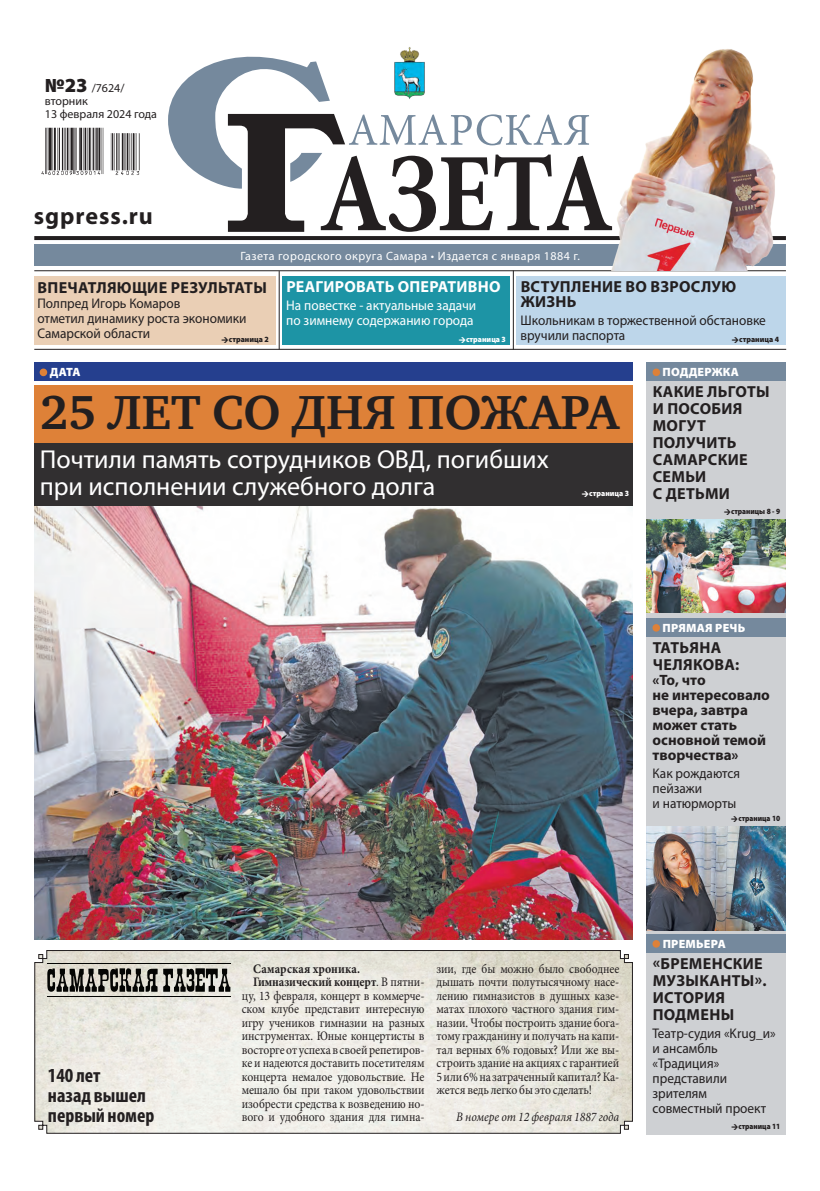
<style>
.page{position:relative;width:820px;height:1191px;background:#fff}
.page>*{position:absolute;margin:0;border:0;box-sizing:border-box;transform-origin:0 0}
.t1{font:700 49px "Charter C";color:#231f20}
.t2{font:26px/27px "Myriad Pro";color:#fff}
.t3{font:700 24px "Myriad Pro";letter-spacing:.04em;color:#231f20}
.t4{font:700 condensed 20px/20px "Myriad Pro";color:#231f20}
.t5{font:700 16px/17px "Myriad Pro";letter-spacing:.02em;color:#231f20}
.t6{font:700 16px "Myriad Pro";letter-spacing:.015em;color:#fff}
.t7{font:700 15px/15px "Myriad Pro";color:#231f20}
.t8{font:14px/15px "Myriad Pro";color:#231f20;scale:.95 1}
.t9{font:14px/15px "Myriad Pro";color:#fff;scale:.95 1}
.t10{font:13px/13.5px "Minion Pro";letter-spacing:-.01em;color:#231f20;text-align:justify;scale:.9 1}
.t11{font:700 13px "Minion Pro";color:#231f20;scale:.9 1}
.t12{font:italic 13px "Minion Pro";color:#231f20;scale:.9 1}
.t13{font:12px "Myriad Pro";letter-spacing:.04em;color:#fff}
.t14{font:12px/13px "Myriad Pro";color:#231f20}
.t15{font:900 12px "Myriad Pro";letter-spacing:.02em;color:#fff}
.t16{font:900 8px "Myriad Pro";color:#231f20;scale:.9 1}
.t17{font:900 8px "Myriad Pro";color:#fff;scale:.95 1}
.t18{font:900 8px "Myriad Pro";color:#231f20;scale:.95 1}
.s1{font-weight:900;font-size:20px}
.s2{font-weight:400}
</style>
<div class="page">
<hr style="left:34px;top:270px;width:751px;height:1px;background:#231f20">
<img style="left:34px;top:505px;width:598px;height:435px">
<hr style="left:34px;top:349px;width:751px;height:1px;background:#231f20">
<div style="left:34px;top:244px;width:751px;height:21px;background:#75899d"></div>
<svg style="left:34px;top:236px;width:567px;height:4px;background:#262223"></svg>
<hr style="left:278px;top:271px;width:1px;height:78px;background:#231f20">
<img style="left:41px;top:128px;width:99px;height:47px">
<hr style="left:512px;top:270px;width:1px;height:79px;background:#231f20">
<div style="left:646px;top:362px;width:139px;height:772px;background:#ced0d3"></div>
<div style="left:282px;top:276px;width:227px;height:69px;background:#1d94a5"></div>
<div style="left:34px;top:276px;width:241px;height:69px;background:#eacfb5"></div>
<div style="left:34px;top:362px;width:598px;height:19px;background:#253f8e"></div>
<div style="left:40px;top:368px;width:7px;height:8px;background:#de8138;border-radius:50%"></div>
<div style="left:646px;top:362px;width:139px;height:19px;background:#75899d"></div>
<div style="left:652px;top:368px;width:7px;height:8px;background:#de8138;border-radius:50%"></div>
<div style="left:646px;top:618px;width:139px;height:18px;background:#75899d"></div>
<div style="left:652px;top:624px;width:7px;height:7px;background:#de8138;border-radius:50%"></div>
<svg style="left:168px;top:47px;width:433px;height:185px"></svg>
<div style="left:646px;top:933px;width:139px;height:19px;background:#75899d"></div>
<div style="left:652px;top:940px;width:7px;height:7px;background:#de8138;border-radius:50%"></div>
<div style="left:516px;top:276px;width:269px;height:69px;background:#bdd6ea"></div>
<svg style="left:34px;top:950px;width:599px;height:184px;background:#e7e5dc"></svg>
<svg style="left:163px;top:968px;width:67px;height:24px;background:#72726c"></svg>
<svg style="left:47px;top:968px;width:110px;height:24px;background:#706e68"></svg>
<hr style="left:47px;top:963px;width:183px;height:1px;background:#040503">
<hr style="left:47px;top:996px;width:183px;height:1px;background:#040503">
<div style="left:34px;top:386px;width:598px;height:57px;background:#de8138"></div>
<img style="left:601px;top:49px;width:189px;height:221px">
<img style="left:646px;top:520px;width:139px;height:92px">
<img style="left:646px;top:826px;width:139px;height:104px">
<div style="left:34px;top:443px;width:598px;height:62px;background:#312f30"></div>
<p class="t14" style="left:45px;top:82px;width:114px"><span class="s1">№23</span> /7624/ вторник<br>13 февраля 2024 года</p>
<h3 class="t3" style="left:34px;top:200px;width:120px">sgpress.ru</h3>
<p class="t13" style="left:240px;top:248px;width:341px">Газета городского округа Самара • Издается с января 1884 г.</p>
<p class="t6" style="left:286px;top:276px;width:215px">РЕАГИРОВАТЬ ОПЕРАТИВНО</p>
<p class="t9" style="left:286px;top:298px;width:201px">На повестке - актуальные задачи по зимнему содержанию города</p>
<p class="t5" style="left:520px;top:279px;width:217px;line-height:15px">ВСТУПЛЕНИЕ ВО ВЗРОСЛУЮ<br>ЖИЗНЬ</p>
<p class="t8" style="left:520px;top:313px;width:260px">Школьникам в торжественной обстановке</p>
<p class="t5" style="left:38px;top:279px;width:231px">ВПЕЧАТЛЯЮЩИЕ РЕЗУЛЬТАТЫ</p>
<p class="t8" style="left:37px;top:296px;width:222px">Полпред Игорь Комаров<br>отметил динамику роста экономики<br>Самарской области</p>
<p class="t15" style="left:50px;top:365px;width:32px">ДАТА</p>
<p class="t15" style="left:662px;top:365px;width:78px">ПОДДЕРЖКА</p>
<p class="t18" style="left:229px;top:334px;width:43px">страница 2</p>
<p class="t8" style="left:520px;top:328px;width:112px">вручили паспорта</p>
<p class="t18" style="left:739px;top:334px;width:43px">страница 4</p>
<p class="t17" style="left:466px;top:334px;width:43px">страница 3</p>
<h1 class="t1" style="left:40px;top:385px;width:580px">25 ЛЕТ СО ДНЯ ПОЖАРА</h1>
<h2 class="t2" style="left:40px;top:445px;width:510px">Почтили память сотрудников ОВД, погибших при исполнении служебного долга</h2>
<p class="t17" style="left:589px;top:488px;width:43px">страница 3</p>
<p class="t5" style="left:652px;top:383px;width:119px">КАКИЕ ЛЬГОТЫ<br>И ПОСОБИЯ<br>МОГУТ<br>ПОЛУЧИТЬ<br>САМАРСКИЕ<br>СЕМЬИ<br>С ДЕТЬМИ</p>
<p class="t16" style="left:730px;top:507px;width:56px">страницы 8 - 9</p>
<p class="t15" style="left:662px;top:621px;width:84px">ПРЯМАЯ РЕЧЬ</p>
<p class="t5" style="left:652px;top:638px;width:88px">ТАТЬЯНА<br>ЧЕЛЯКОВА:</p>
<p class="t7" style="left:652px;top:671px;width:119px">«То, что<br>не интересовало вчера, завтра может стать основной темой творчества»</p>
<p class="t8" style="left:652px;top:765px;width:94px">Как рождаются пейзажи<br>и натюрморты</p>
<p class="t16" style="left:738px;top:813px;width:48px">страница 10</p>
<h3 class="t4" style="left:48px;top:1064px;width:108px">140 лет<br>назад вышел первый номер</h3>
<p class="t11" style="left:253px;top:959px;width:120px">Самарская хроника.</p>
<p class="t11" style="left:253px;top:972px;width:192px">Гимназический концерт<span class="s2">. В пятни-</span></p>
<p class="t10" style="left:242px;top:988px;width:204px">цу, 13 февраля, концерт в коммерче-</p>
<p class="t10" style="left:242px;top:1002px;width:204px">ском клубе представит интересную</p>
<p class="t10" style="left:242px;top:1015px;width:204px">игру учеников гимназии на разных</p>
<p class="t10" style="left:242px;top:1029px;width:204px">инструментах. Юные концертисты в</p>
<p class="t10" style="left:242px;top:1042px;width:204px">восторге от успеха в своей репетиров-</p>
<p class="t10" style="left:242px;top:1056px;width:204px">ке и надеются доставить посетителям</p>
<p class="t10" style="left:242px;top:1069px;width:204px">концерта немалое удовольствие. Не</p>
<p class="t10" style="left:242px;top:1083px;width:204px">мешало бы при таком удовольствии</p>
<p class="t10" style="left:242px;top:1096px;width:204px">изобрести средства к возведению но-</p>
<p class="t10" style="left:242px;top:1110px;width:204px">вого и удобного здания для гимна-</p>
<p class="t10" style="left:436px;top:961px;width:204px">зии, где бы можно было свободнее дышать почти полутысячному насе&shy;лению гимназистов в душных казе&shy;матах плохого частного здания гим&shy;назии. Чтобы построить здание бога&shy;тому гражданину и получать на капи&shy;тал верных 6% годовых? Или же вы&shy;строить здание на акциях с гарантией 5 или 6% на затраченный капитал? Ка&shy;жется ведь легко бы это сделать!</p>
<p class="t12" style="left:456px;top:1109px;width:182px">В номере от 12 февраля 1887 года</p>
<p class="t15" style="left:662px;top:936px;width:65px">ПРЕМЬЕРА</p>
<p class="t5" style="left:652px;top:954px;width:115px">«БРЕМЕНСКИЕ<br>МУЗЫКАНТЫ».<br>ИСТОРИЯ<br>ПОДМЕНЫ</p>
<p class="t8" style="left:652px;top:1025px;width:131px">Театр-судия «Krug_и» и ансамбль «Традиция» представили зрителям совместный проект</p>
<p class="t16" style="left:738px;top:1121px;width:48px">страница 11</p>
</div>
